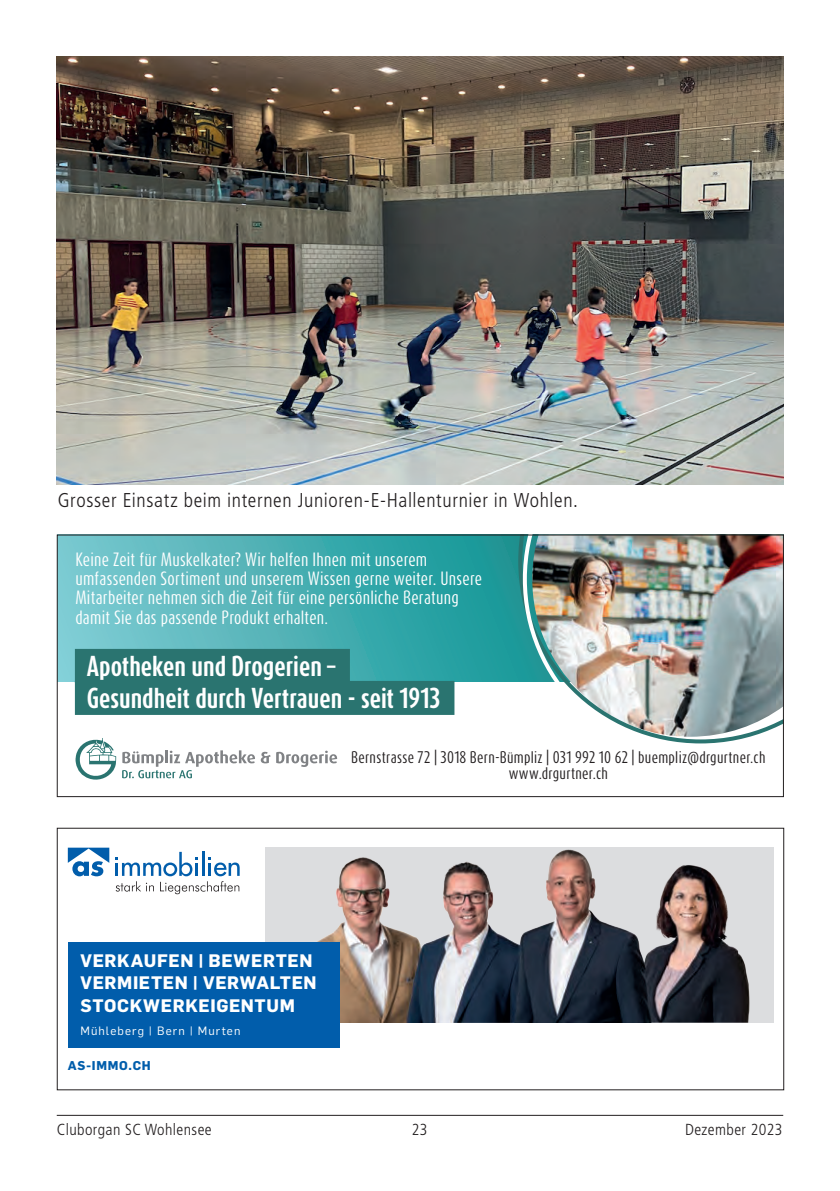
<style>
.page{position:relative;width:840px;height:1191px;background:#fff}
.page>*{position:absolute;margin:0;border:0;box-sizing:border-box;transform-origin:0 0}
.t1{font:700 24px/32px "Dax Compact Pro";color:#fff}
.t2{font:300 condensed 20px "Frutiger LT Std";letter-spacing:.03em;color:#231f20}
.t3{font:700 17.8px/22.2px "Flama";letter-spacing:.035em;color:#fff}
.t4{font:16px/19.2px "Dax Compact Pro";letter-spacing:.015em;color:#fff}
.t5{font:300 condensed 16px "Frutiger LT Std";letter-spacing:.025em;color:#231f20}
.t6{font:14px/16.8px "Dax Compact Pro";letter-spacing:.02em;color:#231f20;text-align:center}
.t7{font:700 12.6px "Flama";letter-spacing:.06em;color:#015dab}
.t8{font:11.8px "Flama";letter-spacing:.09em;color:#fff}
</style>
<div class="page">
<hr style="left:57px;top:1114px;width:725px;height:1px;background:#231f20">
<img style="left:67px;top:847px;width:707px;height:201px">
<svg style="left:68px;top:847px;width:41px;height:29px"></svg>
<svg style="left:115px;top:852px;width:124px;height:42px"></svg>
<div style="left:68px;top:941px;width:271px;height:106px;background:#015dab"></div>
<div style="left:57px;top:827px;width:726px;height:263px;border:1px solid #231f20"></div>
<svg style="left:59px;top:536px;width:459px;height:145px;background:#47afb3"></svg>
<img style="left:522px;top:536px;width:259px;height:208px">
<div style="left:75px;top:649px;width:275px;height:34px;background:#2a7470"></div>
<div style="left:75px;top:681px;width:379px;height:34px;background:#2a7470"></div>
<svg style="left:75px;top:738px;width:41px;height:41px"></svg>
<svg style="left:122px;top:750px;width:148px;height:28px"></svg>
<svg style="left:276px;top:750px;width:61px;height:17px"></svg>
<div style="left:57px;top:534px;width:726px;height:263px;border:1px solid #231f20"></div>
<img style="left:57px;top:57px;width:725px;height:428px">
<p class="t2" style="left:58px;top:489px;width:521px">Grosser Einsatz beim internen Junioren-E-Hallenturnier in Wohlen.</p>
<p class="t4" style="left:75px;top:550px;width:408px">Keine Zeit für Muskelkater? Wir helfen Ihnen mit unserem umfassenden Sortiment und unserem Wissen gerne weiter. Unsere Mitarbeiter nehmen sich die Zeit für eine persönliche Beratung damit Sie das passende Produkt erhalten.</p>
<h1 class="t1" style="left:87px;top:650px;width:355px">Apotheken und Drogerien –<br>Gesundheit durch Vertrauen - seit 1913</h1>
<p class="t6" style="left:351px;top:748px;width:415px">Bernstrasse 72 | 3018 Bern-Bümpliz | 031 992 10 62 | buempliz@drgurtner.ch www.drgurtner.ch</p>
<p class="t3" style="left:80px;top:949px;width:237px">VERKAUFEN | BEWERTEN<br>VERMIETEN | VERWALTEN<br>STOCKWERKEIGENTUM</p>
<p class="t8" style="left:80px;top:1023px;width:161px">Mühleberg | Bern | Murten</p>
<p class="t7" style="left:68px;top:1058px;width:84px">AS-IMMO.CH</p>
<p class="t5" style="left:57px;top:1120px;width:156px">Cluborgan SC Wohlensee</p>
<p class="t5" style="left:411px;top:1120px;width:17px">23</p>
<p class="t5" style="left:684px;top:1120px;width:99px">Dezember 2023</p>
</div>
